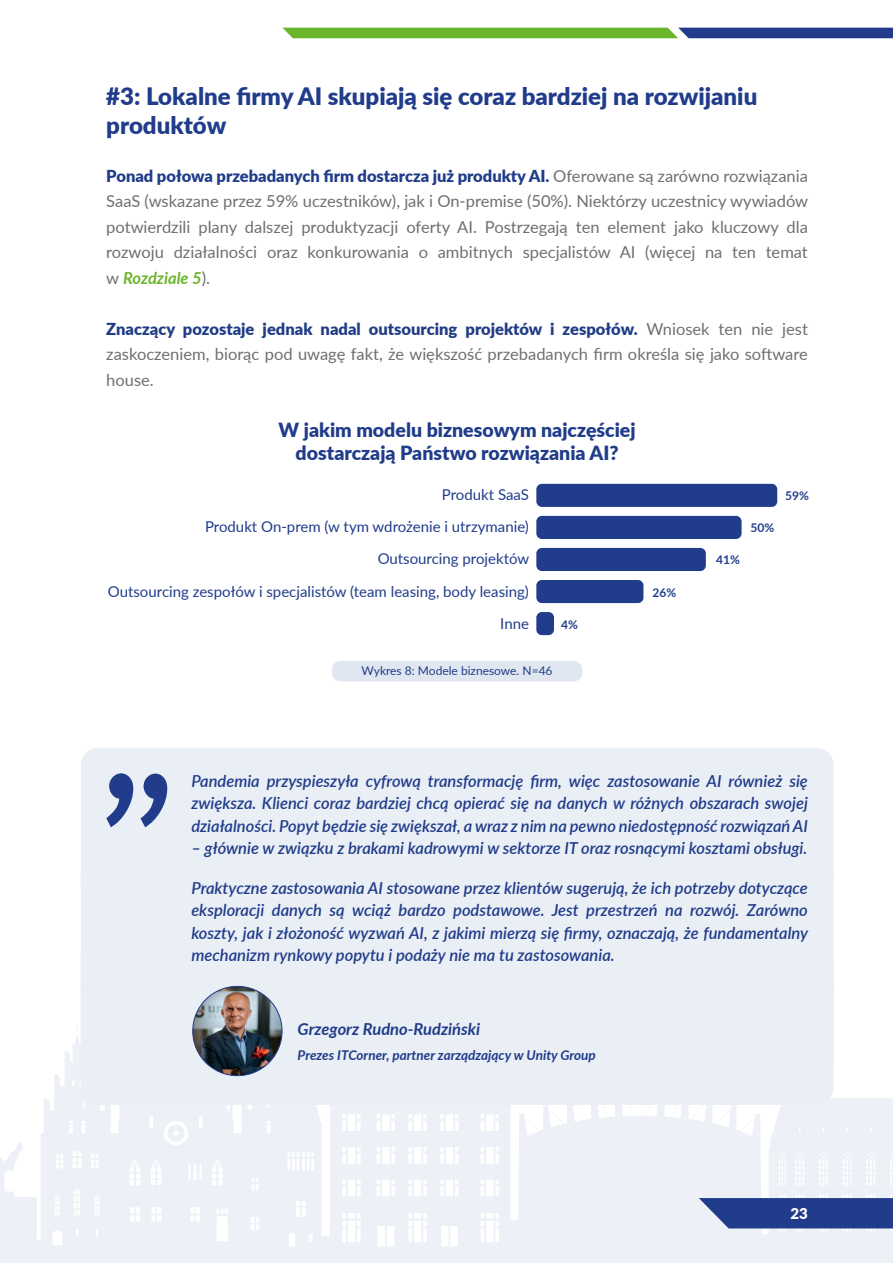
<style>
.page{position:relative;width:893px;height:1263px;background:#fff}
.page>*{position:absolute;margin:0;border:0;box-sizing:border-box;transform-origin:0 0}
.t1{font:900 24px/28.8px "Lato";color:#203c8a}
.t2{font:900 19.5px/23.4px "Lato";color:#203c8a;text-align:center}
.t3{font:italic 600 16.5px/22.5px "Lato";color:#203c8a;text-align:justify}
.t4{font:16.5px/25.5px "Lato";color:#706f6f;text-align:justify}
.t5{font:italic 700 16.5px "Lato";color:#203c8a}
.t6{font:15px "Lato";color:#203c8b}
.t7{font:900 15px "Lato";color:#fff}
.t8{font:italic 700 13.5px "Lato";color:#203c8a}
.t9{font:12px "Lato";color:#203c8a}
.t10{font:700 12px "Lato";color:#203c8b}
.s1{font-weight:900;color:#203c8a}
.s2{font-weight:700;font-style:italic;color:#6cb52d}
.s3{font-weight:900;color:#203c87}
</style>
<div class="page">
<svg style="left:0;top:868px;width:893px;height:395px;fill:#edf0f6"></svg>
<svg style="left:167px;top:1124px;width:18px;height:18px"></svg>
<div style="left:332px;top:661px;width:250px;height:20px;background:#e1e7f0;border-radius:9px"></div>
<div style="left:81px;top:748px;width:752px;height:152px;background:#eaeef5;border-radius:17px"></div>
<div style="left:81px;top:855px;width:752px;height:152px;background:#eaeef5;border-radius:17px"></div>
<div style="left:81px;top:968px;width:752px;height:137px;background:#eaeef5;border-radius:17px"></div>
<div style="left:536px;top:484px;width:241px;height:23px;background:#203c8b;border-radius:6px"></div>
<div style="left:536px;top:516px;width:206px;height:23px;background:#203c8b;border-radius:6px"></div>
<div style="left:536px;top:548px;width:170px;height:23px;background:#203c8b;border-radius:6px"></div>
<div style="left:536px;top:580px;width:107px;height:23px;background:#203c8b;border-radius:6px"></div>
<div style="left:536px;top:612px;width:18px;height:23px;background:#203c8b;border-radius:6px"></div>
<svg style="left:106px;top:773px;width:61px;height:54px"></svg>
<img style="left:193px;top:986px;width:89px;height:90px;border-radius:45px">
<svg style="left:283px;top:28px;width:610px;height:10px;background:#548d52"></svg>
<svg style="left:699px;top:1198px;width:194px;height:30px;background:#2f4992"></svg>
<h1 class="t1" style="left:106px;top:81px;width:652px">#3: Lokalne firmy AI skupiają się coraz bardziej na rozwijaniu produktów</h1>
<p class="t4" style="left:106px;top:162px;width:703px"><span class="s1">Ponad połowa przebadanych firm dostarcza już produkty AI.</span> Oferowane są zarówno rozwiązania SaaS (wskazane przez 59% uczestników), jak i On-premise (50%). Niektórzy uczestnicy wywiadów potwierdzili plany dalszej produktyzacji oferty AI. Postrzegają ten element jako kluczowy dla rozwoju działalności oraz konkurowania o ambitnych specjalistów AI (więcej na ten temat w <span class="s2">Rozdziale 5</span>).</p>
<p class="t4" style="left:106px;top:315px;width:703px"><span class="s3">Znaczący pozostaje jednak nadal outsourcing projektów i zespołów.</span> Wniosek ten nie jest zaskoczeniem, biorąc pod uwagę fakt, że większość przebadanych firm określa się jako software house.</p>
<p class="t2" style="left:279px;top:417px;width:359px">W jakim modelu biznesowym najczęściej dostarczają Państwo rozwiązania AI?</p>
<p class="t6" style="left:442px;top:484px;width:89px">Produkt SaaS</p>
<p class="t10" style="left:785px;top:487px;width:25px">59%</p>
<p class="t6" style="left:205px;top:516px;width:325px">Produkt On-prem (w tym wdrożenie i utrzymanie)</p>
<p class="t10" style="left:751px;top:519px;width:25px">50%</p>
<p class="t6" style="left:378px;top:548px;width:153px">Outsourcing projektów</p>
<p class="t10" style="left:716px;top:551px;width:25px">41%</p>
<p class="t6" style="left:108px;top:580px;width:423px">Outsourcing zespołów i specjalistów (team leasing, body leasing)</p>
<p class="t10" style="left:652px;top:583px;width:25px">26%</p>
<p class="t6" style="left:500px;top:613px;width:30px">Inne</p>
<p class="t10" style="left:561px;top:616px;width:18px">4%</p>
<p class="t9" style="left:362px;top:662px;width:192px">Wykres 8: Modele biznesowe. N=46</p>
<p class="t3" style="left:191px;top:769px;width:618px">Pandemia przyspieszyła cyfrową transformację firm, więc zastosowanie AI również się zwiększa. Klienci coraz bardziej chcą opierać się na danych w różnych obszarach swojej działalności. Popyt będzie się zwiększał, a wraz z nim na pewno niedostępność rozwiązań AI</p>
<p class="t3" style="left:191px;top:836px;width:618px">– głównie w związku z brakami kadrowymi w sektorze IT oraz rosnącymi kosztami obsługi.</p>
<p class="t3" style="left:191px;top:876px;width:618px">Praktyczne zastosowania AI stosowane przez klientów sugerują, że ich potrzeby dotyczące eksploracji danych są wciąż bardzo podstawowe. Jest przestrzeń na rozwój. Zarówno koszty, jak i złożoność wyzwań AI, z jakimi mierzą się firmy, oznaczają, że fundamentalny mechanizm rynkowy popytu i podaży nie ma tu zastosowania.</p>
<p class="t5" style="left:298px;top:1016px;width:184px">Grzegorz Rudno-Rudziński</p>
<p class="t8" style="left:298px;top:1045px;width:300px">Prezes ITCorner, partner zarządzający w Unity Group</p>
<p class="t7" style="left:790px;top:1202px;width:19px">23</p>
</div>
